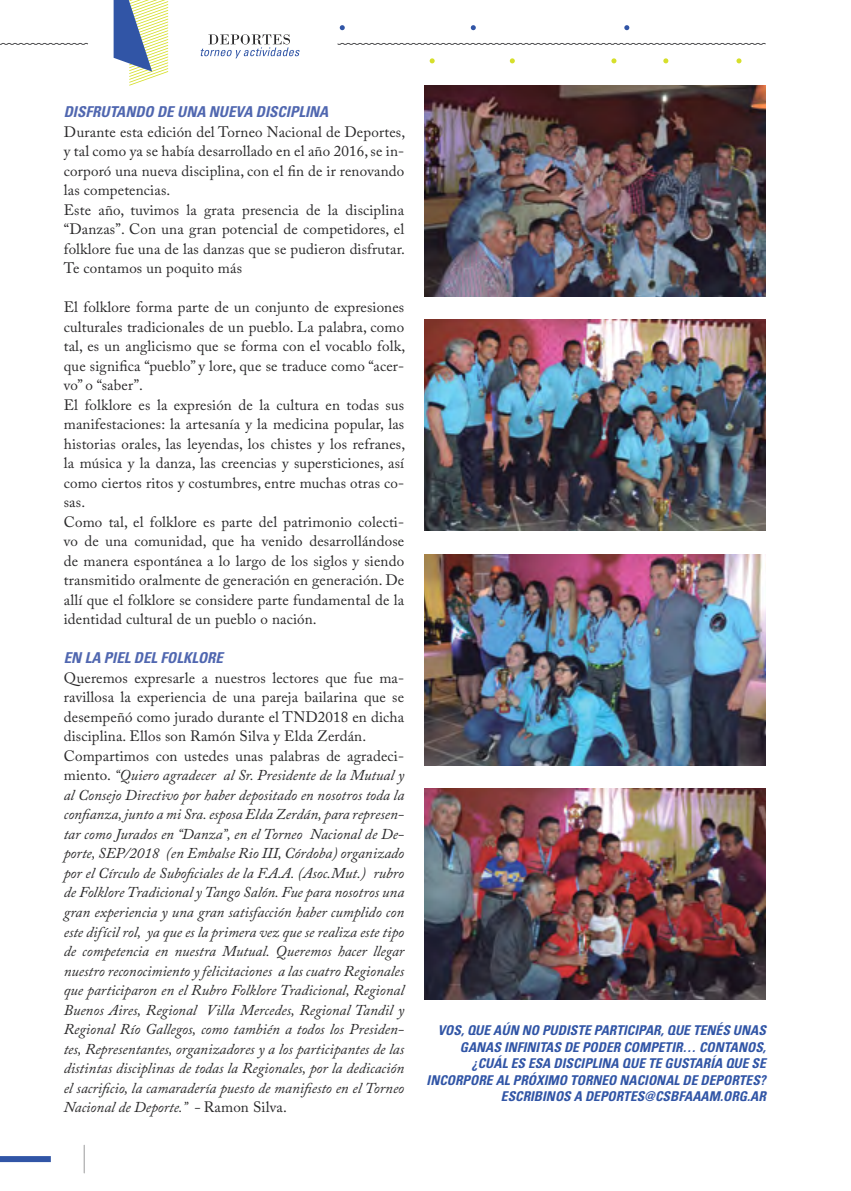
<style>
.page{position:relative;width:851px;height:1191px;background:#fff}
.page>*{position:absolute;margin:0;border:0;box-sizing:border-box;transform-origin:0 0}
.t1{font:italic 15px/19.5px "Adobe Caslon Pro";color:#292829}
.t2{font:15px/19.5px "Adobe Caslon Pro";letter-spacing:.01em;color:#292829}
.t3{font:italic 700 condensed 15px "Univers LT Std";color:#5067b0}
.t4{font:italic 700 condensed 13.5px "Univers LT Std";color:#3155a6}
.s1{font-style:normal}
</style>
<div class="page">
<svg style="left:84px;top:1145px;width:1px;height:28px"></svg>
<div style="left:0;top:1156px;width:51px;height:6px;background:#3155a6"></div>
<svg style="left:0;top:43px;width:88px;height:2px"></svg>
<svg style="left:201px;top:34px;width:99px;height:24px"></svg>
<svg style="left:114px;top:0;width:54px;height:86px"></svg>
<svg style="left:337px;top:43px;width:428px;height:2px"></svg>
<svg style="left:429px;top:58px;width:5px;height:5px"></svg>
<svg style="left:509px;top:58px;width:5px;height:5px"></svg>
<svg style="left:470px;top:25px;width:5px;height:5px"></svg>
<svg style="left:340px;top:25px;width:5px;height:5px"></svg>
<svg style="left:611px;top:58px;width:5px;height:5px"></svg>
<svg style="left:663px;top:58px;width:5px;height:5px"></svg>
<svg style="left:624px;top:25px;width:5px;height:5px"></svg>
<svg style="left:736px;top:58px;width:5px;height:5px"></svg>
<img style="left:425px;top:85px;width:340px;height:211px">
<img style="left:425px;top:319px;width:340px;height:211px">
<img style="left:425px;top:554px;width:340px;height:211px">
<img style="left:425px;top:788px;width:340px;height:211px">
<p class="t3" style="left:64px;top:103px;width:18px">DISFRU</p>
<p class="t3" style="left:110px;top:103px;width:18px">TANDO</p>
<p class="t3" style="left:157px;top:103px;width:31px">DE UNA</p>
<p class="t3" style="left:209px;top:103px;width:56px">NUEVADISCIP</p>
<p class="t3" style="left:298px;top:103px;width:16px">LINA</p>
<p class="t2" style="left:64px;top:122px;width:343px">Durante esta edición del Torneo Nacional de Deportes, y tal como ya se había desarrollado en el año 2016, se in&shy;corporó una nueva disciplina, con el fin de ir renovando las competencias.<br>Este año, tuvimos la grata presencia de la disciplina “Danzas”. Con una gran potencial de competidores, el folklore fue una de las danzas que se pudieron disfrutar.<br>Te contamos un poquito más</p>
<p class="t2" style="left:64px;top:297px;width:343px">El folklore forma parte de un conjunto de expresiones culturales tradicionales de un pueblo. La palabra, como tal, es un anglicismo que se forma con el vocablo folk, que significa “pueblo” y lore, que se traduce como “acer&shy;vo” o “saber”.<br>El folklore es la expresión de la cultura en todas sus manifestaciones: la artesanía y la medicina popular, las historias orales, las leyendas, los chistes y los refranes, la música y la danza, las creencias y supersticiones, así como ciertos ritos y costumbres, entre muchas otras co&shy;sas.<br>Como tal, el folklore es parte del patrimonio colecti&shy;vo de una comunidad, que ha venido desarrollándose de manera espontánea a lo largo de los siglos y siendo transmitido oralmente de generación en generación. De allí que el folklore se considere parte fundamental de la identidad cultural de un pueblo o nación.</p>
<p class="t3" style="left:64px;top:649px;width:161px">EN LA PIEL DEL FOLKL ORE</p>
<p class="t1" style="left:64px;top:668px;width:342px"><span class="s1">Queremos expresarle a nuestros lectores que fue ma&shy;ravillosa la experiencia de una pareja bailarina que se desempeñó como jurado durante el TND2018 en dicha disciplina. Ellos son Ramón Silva y Elda Zerdán.<br>Compartimos con ustedes unas palabras de agradeci&shy;miento.</span> “Quiero agradecer al Sr. Presidente de la Mutual y al Consejo Directivo por haber depositado en nosotros toda la confianza, junto a mi Sra. esposa Elda Zerdán, para represen&shy;tar como Jurados en “Danza”, en el Torneo Nacional de De&shy;porte, SEP/2018 (en Embalse Rio III, Córdoba) organizado por el Círculo de Suboficiales de la F.A.A. (Asoc.Mut.) rubro de Folklore Tradicional y Tango Salón. Fue para nosotros una gran experiencia y una gran satisfacción haber cumplido con este difícil rol, ya que es la primera vez que se realiza este tipo de competencia en nuestra Mutual. Queremos hacer llegar nuestro reconocimiento y felicitaciones a las cuatro Regionales que participaron en el Rubro Folklore Tradicional, Regional Buenos Aires, Regional Villa Mercedes, Regional Tandil y Regional Río Gallegos, como también a todos los Presiden&shy;tes, Representantes, organizadores y a los participantes de las distintas disciplinas de todas la Regionales, por la dedicación el sacrificio, la camaradería puesto de manifiesto en el Torneo Nacional de Deporte.” - <span class="s1">Ramon Silva.</span></p>
<p class="t4" style="left:437px;top:1022px;width:39px">VOS, QUE</p>
<p class="t4" style="left:493px;top:1022px;width:57px">AÚN NO PUDIS</p>
<p class="t4" style="left:577px;top:1022px;width:54px">TE PAR TICIPAR</p>
<p class="t4" style="left:660px;top:1022px;width:15px">, QUE</p>
<p class="t4" style="left:693px;top:1022px;width:50px">TENÉS UNAS</p>
<p class="t4" style="left:459px;top:1038px;width:10px">GANAS</p>
<p class="t4" style="left:504px;top:1038px;width:7px">INFINI</p>
<p class="t4" style="left:539px;top:1038px;width:52px">TASDEPODER</p>
<p class="t4" style="left:623px;top:1038px;width:117px">COMPETIR… CON TANOS</p>
<p class="t4" style="left:762px;top:1038px;width:4px">,</p>
<p class="t4" style="left:471px;top:1055px;width:65px">¿CUÁL ES ESA</p>
<p class="t4" style="left:553px;top:1055px;width:8px">DISCIP</p>
<p class="t4" style="left:591px;top:1055px;width:14px">LINA</p>
<p class="t4" style="left:621px;top:1055px;width:9px">QUE</p>
<p class="t4" style="left:648px;top:1055px;width:87px">TEGUS TARÍA QUE</p>
<p class="t4" style="left:751px;top:1055px;width:9px">SE</p>
<p class="t4" style="left:426px;top:1071px;width:9px">INCORPORE</p>
<p class="t4" style="left:495px;top:1071px;width:83px">AL PRÓXIMO TORNEO</p>
<p class="t4" style="left:619px;top:1071px;width:18px">NACIONA</p>
<p class="t4" style="left:673px;top:1071px;width:44px">L DE DEPOR</p>
<p class="t4" style="left:738px;top:1071px;width:28px">TES ?</p>
<p class="t4" style="left:501px;top:1088px;width:15px">ESCRI</p>
<p class="t4" style="left:534px;top:1088px;width:17px">BINOS</p>
<p class="t4" style="left:573px;top:1088px;width:20px">A DEPOR</p>
<p class="t4" style="left:623px;top:1088px;width:64px">TES@CSBFAAA</p>
<p class="t4" style="left:708px;top:1088px;width:51px">M.ORG.AR</p>
</div>
